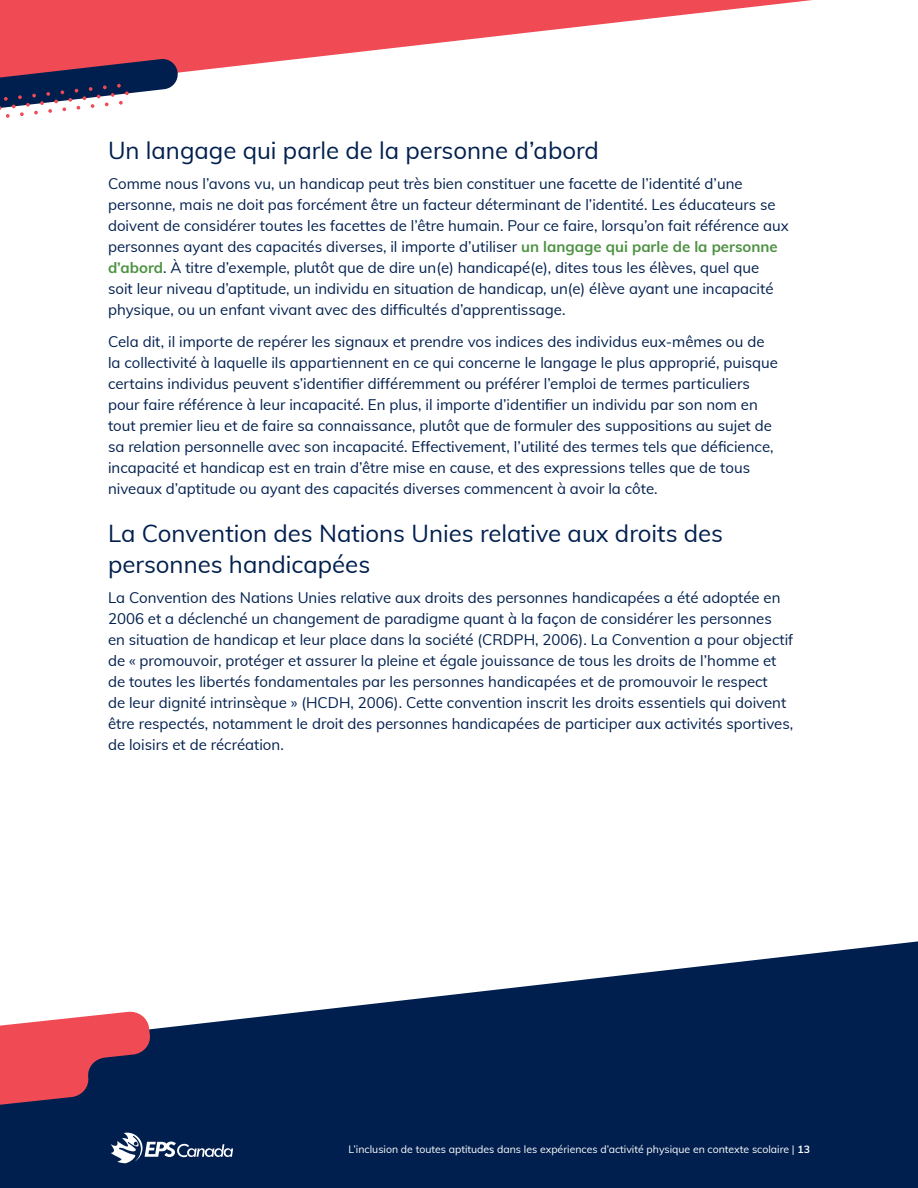
<style>
.page{position:relative;width:918px;height:1188px;background:#fff}
.page>*{position:absolute;margin:0;border:0;box-sizing:border-box;transform-origin:0 0}
.t1{font:24px/31.5px "Muli";color:#001f4e}
.body_copy_-_12_pt_space_after{font:15px/21px "Muli";color:#001f4e}
.t2{font:10.5px "Muli";color:#fff}
.s1{font-weight:700;color:#4d9242}
.s2{font-weight:700}
</style>
<div class="page">
<svg style="left:0;top:0;width:812px;height:73px;fill:#f04b54"></svg>
<svg style="left:0;top:58px;width:179px;height:60px"></svg>
<svg style="left:0;top:941px;width:918px;height:247px;fill:#001f4e"></svg>
<svg style="left:0;top:1011px;width:151px;height:94px"></svg>
<svg style="left:111px;top:1133px;width:122px;height:30px"></svg>
<h2 class="t1" style="left:108px;top:134px;width:493px">Un langage qui parle de la personne d’abord</h2>
<p class="body_copy_-_12_pt_space_after" style="left:108px;top:173px;width:682px">Comme nous l’avons vu, un handicap peut très bien constituer une facette de l’identité d’une personne, mais ne doit pas forcément être un facteur déterminant de l’identité. Les éducateurs se doivent de considérer toutes les facettes de l’être humain. Pour ce faire, lorsqu’on fait référence aux personnes ayant des capacités diverses, il importe d’utiliser <span class="s1">un langage qui parle de la personne d’abord</span>. À titre d’exemple, plutôt que de dire un(e) handicapé(e), dites tous les élèves, quel que<br>soit leur niveau d’aptitude, un individu en situation de handicap, un(e) élève ayant une incapacité physique, ou un enfant vivant avec des difficultés d’apprentissage.</p>
<p class="body_copy_-_12_pt_space_after" style="left:108px;top:330px;width:671px">Cela dit, il importe de repérer les signaux et prendre vos indices des individus eux-mêmes ou de la collectivité à laquelle ils appartiennent en ce qui concerne le langage le plus approprié, puisque certains individus peuvent s’identifier différemment ou préférer l’emploi de termes particuliers pour faire référence à leur incapacité. En plus, il importe d’identifier un individu par son nom en tout premier lieu et de faire sa connaissance, plutôt que de formuler des suppositions au sujet de sa relation personnelle avec son incapacité. Effectivement, l’utilité des termes tels que déficience, incapacité et handicap est en train d’être mise en cause, et des expressions telles que de tous niveaux d’aptitude ou ayant des capacités diverses commencent à avoir la côte.</p>
<h2 class="t1" style="left:108px;top:516px;width:617px">La Convention des Nations Unies relative aux droits des personnes handicapées</h2>
<p class="body_copy_-_12_pt_space_after" style="left:108px;top:587px;width:687px">La Convention des Nations Unies relative aux droits des personnes handicapées a été adoptée en 2006 et a déclenché un changement de paradigme quant à la façon de considérer les personnes<br>en situation de handicap et leur place dans la société (CRDPH, 2006). La Convention a pour objectif de « promouvoir, protéger et assurer la pleine et égale jouissance de tous les droits de l’homme et de toutes les libertés fondamentales par les personnes handicapées et de promouvoir le respect<br>de leur dignité intrinsèque » (HCDH, 2006). Cette convention inscrit les droits essentiels qui doivent être respectés, notamment le droit des personnes handicapées de participer aux activités sportives, de loisirs et de récréation.</p>
<p class="t2" style="left:348px;top:1142px;width:463px">L’inclusion de toutes aptitudes dans les expériences d’activité physique en contexte scolaire | <span class="s2">13</span></p>
</div>
